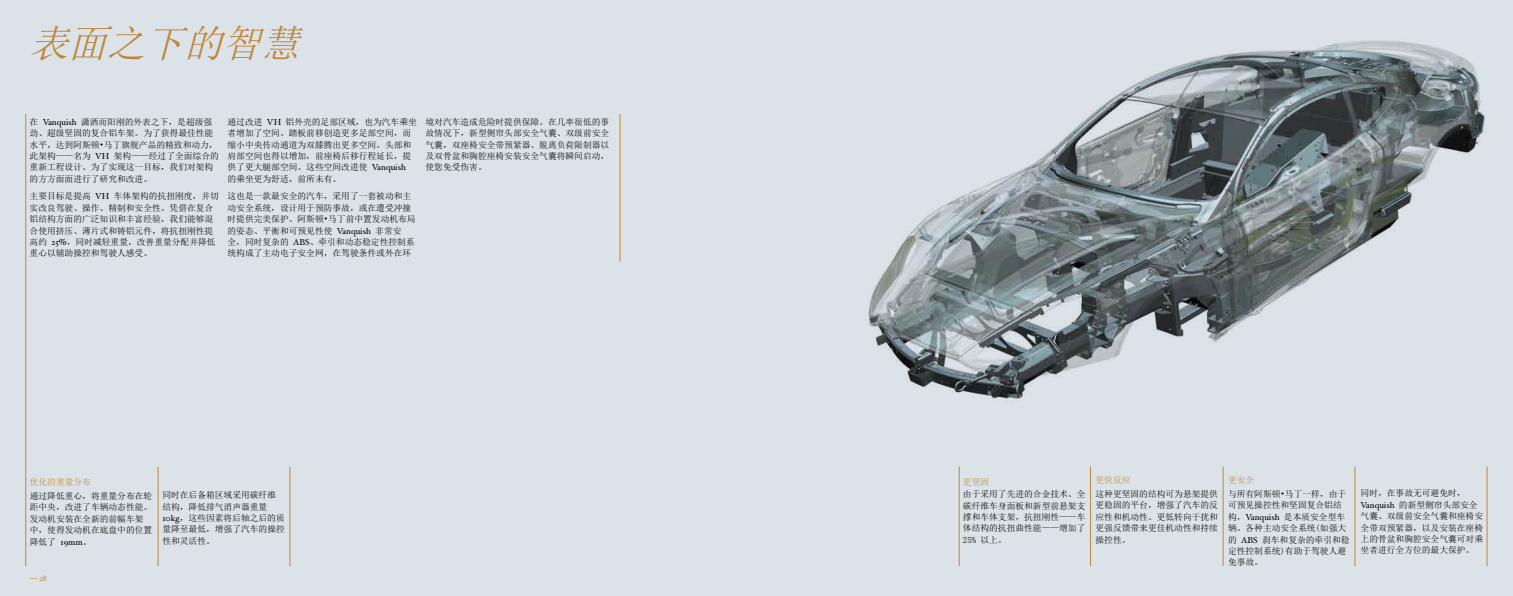
<style>
.page{position:relative;width:1513px;height:596px;background:#fff}
.page>*{position:absolute;margin:0;border:0;box-sizing:border-box;transform-origin:0 0}
.t1{font:italic 38.5px "Sim Sun";color:#bf863a}
.t2{font:8.75px/11.4px "Sim Sun";color:#000}
.t3{font:8.75px "Sim Sun";color:#bf863a}
.t4{font:7.88px "Hoefler Text";color:#bf863a}
.s1{font-family:"Hoefler Text"}
</style>
<div class="page">
<img style="left:0;top:0;width:1513px;height:595px">
<hr style="left:26px;top:114px;width:1px;height:452px;background:#bf863a">
<hr style="left:1090px;top:466px;width:1px;height:100px;background:#bf863a">
<hr style="left:959px;top:466px;width:1px;height:100px;background:#bf863a">
<hr style="left:1223px;top:466px;width:1px;height:100px;background:#bf863a">
<hr style="left:1355px;top:466px;width:1px;height:100px;background:#bf863a">
<hr style="left:1487px;top:466px;width:1px;height:100px;background:#bf863a">
<hr style="left:158px;top:466px;width:1px;height:100px;background:#bf863a">
<hr style="left:290px;top:466px;width:1px;height:100px;background:#bf863a">
<hr style="left:620px;top:114px;width:1px;height:147px;background:#bf863a">
<h1 class="t1" style="left:30px;top:24px;width:281px">表面之下的智慧</h1>
<p class="t2" style="left:30px;top:116px;width:191px">在 <span class="s1">Vanquish</span> 潇洒而阳刚的外表之下，是超级强劲、超级坚固的复合铝车架。为了获得最佳性能水平，达到阿斯顿•马丁旗舰产品的精致和动力，此架构——名为 <span class="s1">VH</span> 架构——经过了全面综合的重新工程设计。为了实现这一目标，我们对架构的方方面面进行了研究和改进。</p>
<p class="t2" style="left:30px;top:190px;width:191px">主要目标是提高 <span class="s1">VH</span> 车体架构的抗扭刚度，并切实改良驾驶、操作、精制和安全性。凭借在复合铝结构方面的广泛知识和丰富经验，我们能够混合使用挤压、薄片式和铸铝元件，将抗扭刚性提高约 <span class="s1">25%</span>，同时减轻重量，改善重量分配并降低重心以辅助操控和驾驶人感受。</p>
<p class="t2" style="left:228px;top:116px;width:191px">通过改进 <span class="s1">VH</span> 铝外壳的足部区域，也为汽车乘坐者增加了空间。踏板前移创造更多足部空间，而缩小中央传动通道为双膝腾出更多空间。头部和肩部空间也得以增加，前座椅后移行程延长，提供了更大腿部空间。这些空间改进使 <span class="s1">Vanquish<br></span>的乘坐更为舒适，前所未有。</p>
<p class="t2" style="left:228px;top:190px;width:190px">这也是一款最安全的汽车，采用了一套被动和主动安全系统，设计用于预防事故，或在遭受冲撞时提供完美保护。阿斯顿•马丁前中置发动机布局的姿态、平衡和可预见性使 <span class="s1">Vanquish</span> 非常安<br>全，同时复杂的 <span class="s1">ABS</span>、牵引和动态稳定性控制系统构成了主动电子安全网，在驾驶条件或外在环</p>
<p class="t2" style="left:426px;top:116px;width:185px;text-align:justify">境对汽车造成危险时提供保障。在几率很低的事故情况下，新型侧帘头部安全气囊、双级前安全气囊，双座椅安全带预紧器、脱离负荷限制器以及双骨盆和胸腔座椅安装安全气囊将瞬间启动，使您免受伤害。</p>
<p class="t3" style="left:30px;top:477px;width:63px">优化的重量分布</p>
<p class="t2" style="left:30px;top:490px;width:124px">通过降低重心，将重量分布在轮距中央，改进了车辆动态性能。发动机安装在全新的前幅车架中，使得发动机在底盘中的位置降低了 <span class="s1">19mm</span>。</p>
<p class="t2" style="left:162px;top:489px;width:124px">同时在后备箱区域采用碳纤维结构，降低排气消声器重量<br><span class="s1">10kg</span>，这些因素将后轴之后的质量降至最低，增强了汽车的操控性和灵活性。</p>
<p class="t4" style="left:30px;top:573px;width:18px">— 28</p>
<p class="t3" style="left:963px;top:477px;width:28px">更坚固</p>
<p class="t2" style="left:963px;top:488px;width:124px;text-align:justify">由于采用了先进的合金技术、全碳纤维车身面板和新型前悬架支撑和车体支架，抗扭刚性——车体结构的抗扭曲性能——增加了25% 以上。</p>
<p class="t3" style="left:1096px;top:475px;width:36px">更快反应</p>
<p class="t2" style="left:1096px;top:488px;width:124px;text-align:justify">这种更坚固的结构可为悬架提供更稳固的平台，增强了汽车的反应性和机动性。更低转向干扰和更强反馈带来更佳机动性和持续操控性。</p>
<p class="t3" style="left:1228px;top:475px;width:28px">更安全</p>
<p class="t2" style="left:1228px;top:488px;width:123px">与所有阿斯顿•马丁一样，由于可预见操控性和坚固复合铝结构，<span class="s1">Vanquish</span> 是本质安全型车辆。各种主动安全系统(如强大的 <span class="s1">ABS</span> 刹车和复杂的牵引和稳定性控制系统)有助于驾驶人避免事故。</p>
<p class="t2" style="left:1361px;top:487px;width:124px">同时，在事故无可避免时，<br><span class="s1">Vanquish</span> 的新型侧帘头部安全气囊、双级前安全气囊和座椅安全带双预紧器，以及安装在座椅上的骨盆和胸腔安全气囊可对乘坐者进行全方位的最大保护。</p>
</div>
